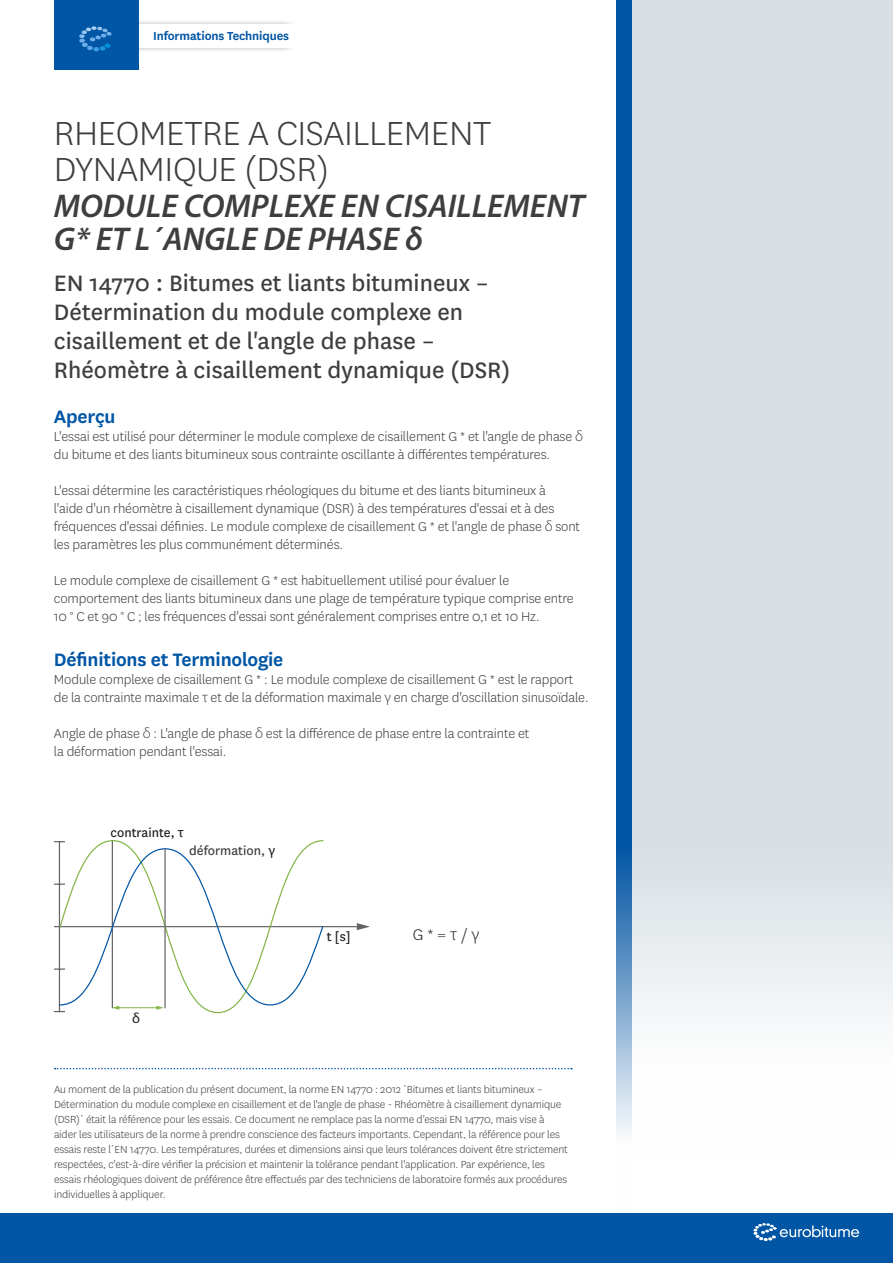
<style>
.page{position:relative;width:893px;height:1263px;background:#fff}
.page>*{position:absolute;margin:0;border:0;box-sizing:border-box;transform-origin:0 0}
.t1{font:300 39px/36px "National";letter-spacing:-.01em;color:#3e3e3f}
.t2{font:italic 600 33px/33px "Myriad Pro";color:#3e3e3f}
.t3{font:26.1px/28.8px "National";color:#3e3e3f}
.t4{font:600 21px "National";letter-spacing:-.01em;color:#0155a5}
.t5{font:300 18px "National";color:#231f20}
.t6{font:300 15px/18px "National";letter-spacing:-.01em;color:#3e3e3f}
.t7{font:14.55px "National";color:#231f20}
.t8{font:14.55px "Myriad Pro";color:#231f20}
.t9{font:14.4px "National";color:#3e3e3f}
.t10{font:14.4px "National";color:#231f20}
.t11{font:600 13.5px "National";letter-spacing:-.01em;color:#0155a5}
.t12{font:300 12px/15px "National";letter-spacing:-.01em;color:#3e3e3f}
.s1{font-family:"Myriad Pro"}
.s2{font-family:"Myriad Pro";color:#231f20}
</style>
<div class="page">
<div style="left:119px;top:19px;width:198px;height:33px;background:#231f20;opacity:.3"></div>
<div style="left:124px;top:24px;width:189px;height:24px;background:#fff"></div>
<div style="left:283px;top:0;width:152px;height:70px;background:#fff"></div>
<div style="left:54px;top:0;width:84px;height:70px;background:#0155a5"></div>
<svg style="left:79px;top:26px;width:33px;height:25px"></svg>
<div style="left:0;top:1213px;width:893px;height:50px;background:#0155a5"></div>
<svg style="left:753px;top:1223px;width:106px;height:18px"></svg>
<svg style="left:632px;top:0;width:261px;height:1017px;background:#d9e0e5"></svg>
<svg style="left:617px;top:0;width:15px;height:1135px;background:#1f68af"></svg>
<svg style="left:55px;top:1068px;width:517px;height:1px"></svg>
<hr style="left:55px;top:926px;width:304px;height:1px;background:#636366">
<svg style="left:357px;top:923px;width:13px;height:7px"></svg>
<svg style="left:55px;top:841px;width:269px;height:171px"></svg>
<hr style="left:164px;top:849px;width:2px;height:159px;background:#636366">
<div style="left:187px;top:842px;width:105px;height:17px;background:#fff"></div>
<p class="t11" style="left:153px;top:27px;width:137px">Informations Techniques</p>
<h1 class="t1" style="left:54px;top:113px;width:439px">RHEOMETRE A CISAILLEMENT<br>DYNAMIQUE (DSR)</h1>
<h2 class="t2" style="left:54px;top:188px;width:532px">MODULE COMPLEXE EN CISAILLEMENT<br>G* ET L´ANGLE DE PHASE δ</h2>
<h3 class="t3" style="left:54px;top:267px;width:458px">EN 14770 : Bitumes et liants bitumineux – Détermination du module complexe en cisaillement et de l'angle de phase – Rhéomètre à cisaillement dynamique (DSR)</h3>
<h3 class="t4" style="left:54px;top:402px;width:63px">Aperçu</h3>
<p class="t6" style="left:54px;top:427px;width:531px">L'essai est utilisé pour déterminer le module complexe de cisaillement G * et l'angle de phase <span class="s1">δ </span>du bitume et des liants bitumineux sous contrainte oscillante à différentes températures.</p>
<p class="t6" style="left:54px;top:481px;width:528px">L'essai détermine les caractéristiques rhéologiques du bitume et des liants bitumineux à<br>l'aide d'un rhéomètre à cisaillement dynamique (DSR) à des températures d'essai et à des fréquences d'essai définies. Le module complexe de cisaillement G * et l'angle de phase <span class="s1">δ</span> sont les paramètres les plus communément déterminés.</p>
<p class="t6" style="left:54px;top:571px;width:521px">Le module complexe de cisaillement G * est habituellement utilisé pour évaluer le comportement des liants bitumineux dans une plage de température typique comprise entre<br>10 ° C et 90 ° C ; les fréquences d'essai sont généralement comprises entre 0,1 et 10 Hz.</p>
<h3 class="t4" style="left:54px;top:645px;width:231px">Définitions et Terminologie</h3>
<p class="t6" style="left:54px;top:670px;width:536px">Module complexe de cisaillement G * : Le module complexe de cisaillement G * est le rapport de la contrainte maximale <span class="s1">τ</span> et de la déformation maximale <span class="s1">γ</span> en charge d'oscillation sinusoïdale.</p>
<p class="t6" style="left:54px;top:724px;width:477px">Angle de phase <span class="s1">δ</span> : L'angle de phase <span class="s1">δ</span> est la différence de phase entre la contrainte et la déformation pendant l'essai.</p>
<p class="t10" style="left:111px;top:823px;width:75px">contrainte, <span class="s1">τ</span></p>
<p class="t7" style="left:112px;top:822px;width:50px">stress, <span class="s1">τ</span></p>
<p class="t8" style="left:132px;top:1009px;width:9px">δ</p>
<p class="t9" style="left:189px;top:841px;width:99px">déformation, <span class="s2">γ</span> γ</p>
<p class="t7" style="left:188px;top:841px;width:88px">deformation, <span class="s1">γ</span></p>
<p class="t7" style="left:327px;top:927px;width:25px">t [s]</p>
<p class="t5" style="left:413px;top:923px;width:68px">G * = <span class="s1">τ</span> / <span class="s1">γ</span></p>
<p class="t12" style="left:54px;top:1082px;width:515px">Au moment de la publication du présent document, la norme EN 14770 : 2012 `Bitumes et liants bitumineux – Détermination du module complexe en cisaillement et de l'angle de phase - Rhéomètre à cisaillement dynamique (DSR)` était la référence pour les essais. Ce document ne remplace pas la norme d'essai EN 14770, mais vise à aider les utilisateurs de la norme à prendre conscience des facteurs importants. Cependant, la référence pour les essais reste l´EN 14770. Les températures, durées et dimensions ainsi que leurs tolérances doivent être strictement respectées, c'est-à-dire vérifier la précision et maintenir la tolérance pendant l'application. Par expérience, les essais rhéologiques doivent de préférence être effectués par des techniciens de laboratoire formés aux procédures individuelles à appliquer.</p>
</div>
